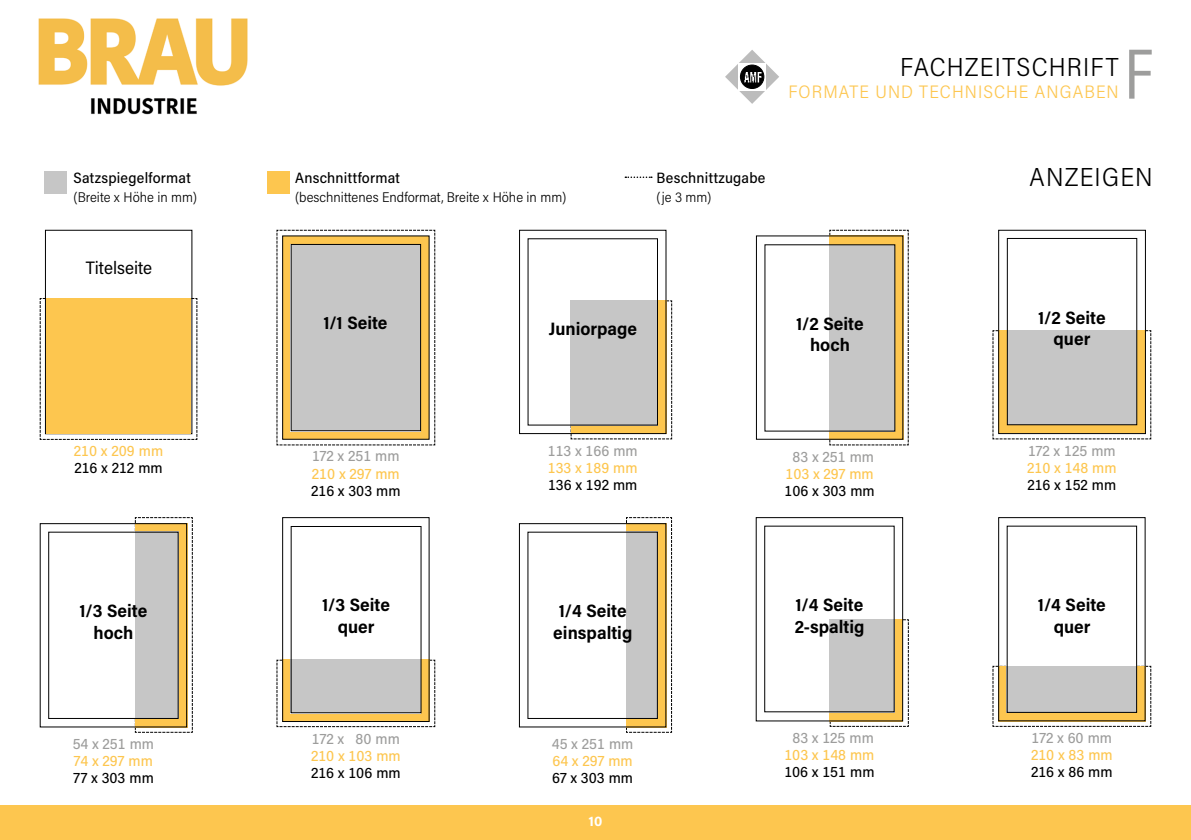
<style>
.page{position:relative;width:1191px;height:840px;background:#fff}
.page>*{position:absolute;margin:0;border:0;box-sizing:border-box;transform-origin:0 0}
.Zahlen{font:72px "Acumin Variable Concept";color:#9d9d9c}
.Text{font:26px "Acumin Variable Concept";letter-spacing:-.01em;color:#000}
.t1{font:18px/21.6px "Acumin Variable Concept";letter-spacing:.03em;color:#000;text-align:center}
.Text-2{font:18px "Acumin Variable Concept";letter-spacing:.005em;color:#fdc64f}
.t2{font:18px "Acumin Variable Concept";letter-spacing:-.005em;color:#000}
.t3{font:15px/17px "Acumin Variable Concept";letter-spacing:-.015em;color:#9d9d9c;text-align:justify}
.t4{font:15px/17px "Acumin Variable Concept";letter-spacing:-.015em;color:#fdc64f;text-align:center}
.Text-3{font:15px "Acumin Variable Concept";letter-spacing:.02em;color:#000}
.Text-4{font:14px "Acumin Variable Concept";letter-spacing:-.02em;color:#000}
.t5{font:14px "Acumin Variable Concept";color:#fff}
.s1{color:#000}
.s2{color:#fdc64f}
.s3{color:#9d9d9c}
</style>
<div class="page">
<div style="left:0;top:805px;width:1191px;height:34px;background:#fdc64f"></div>
<img style="left:38px;top:18px;width:210px;height:97px">
<svg style="left:725px;top:50px;width:54px;height:54px"></svg>
<svg style="left:738px;top:63px;width:28px;height:28px"></svg>
<img style="left:740px;top:65px;width:24px;height:23px;border-radius:12px">
<div style="left:740px;top:65px;width:24px;height:24px;border:1px solid #000;border-radius:50%"></div>
<div style="left:44px;top:171px;width:23px;height:23px;background:#c6c6c6"></div>
<div style="left:267px;top:171px;width:22px;height:23px;background:#fdc64f"></div>
<svg style="left:625px;top:176px;width:27px;height:2px"></svg>
<svg style="left:276px;top:229px;width:160px;height:216px"></svg>
<svg style="left:282px;top:235px;width:147px;height:204px;fill:#fdc64f"></svg>
<div style="left:291px;top:244px;width:130px;height:187px;background:#c6c6c6;border:1px solid #000"></div>
<svg style="left:134px;top:517px;width:59px;height:215px"></svg>
<div style="left:135px;top:523px;width:52px;height:204px;background:#fdc64f"></div>
<div style="left:40px;top:523px;width:147px;height:204px;border:1px solid #000"></div>
<div style="left:48px;top:531px;width:131px;height:187px;background:#fff"></div>
<div style="left:135px;top:531px;width:44px;height:187px;background:#c6c6c6"></div>
<svg style="left:276px;top:658px;width:160px;height:69px"></svg>
<svg style="left:284px;top:659px;width:143px;height:60px;fill:#fdc64f"></svg>
<div style="left:282px;top:517px;width:147px;height:204px;border:1px solid #000"></div>
<div style="left:291px;top:525px;width:130px;height:187px;background:#fff"></div>
<div style="left:291px;top:659px;width:130px;height:53px;background:#c6c6c6"></div>
<svg style="left:39px;top:297px;width:159px;height:143px"></svg>
<div style="left:46px;top:298px;width:145px;height:135px;background:#fdc64f"></div>
<svg style="left:570px;top:300px;width:102px;height:139px"></svg>
<div style="left:570px;top:300px;width:96px;height:134px;background:#fdc64f"></div>
<div style="left:519px;top:230px;width:147px;height:204px;border:1px solid #000"></div>
<div style="left:571px;top:300px;width:87px;height:125px;background:#c6c6c6"></div>
<svg style="left:829px;top:229px;width:80px;height:216px"></svg>
<svg style="left:829px;top:235px;width:74px;height:204px;fill:#fdc64f"></svg>
<div style="left:829px;top:245px;width:66px;height:186px;background:#c6c6c6"></div>
<svg style="left:992px;top:329px;width:159px;height:110px"></svg>
<div style="left:998px;top:330px;width:147px;height:102px;background:#fdc64f"></div>
<div style="left:998px;top:230px;width:148px;height:204px;border:1px solid #000"></div>
<div style="left:1007px;top:330px;width:129px;height:94px;background:#c6c6c6"></div>
<div style="left:1006px;top:238px;width:131px;height:187px;border:1px solid #000"></div>
<svg style="left:625px;top:517px;width:47px;height:215px"></svg>
<div style="left:626px;top:523px;width:40px;height:204px;background:#fdc64f"></div>
<div style="left:519px;top:523px;width:147px;height:204px;border:1px solid #000"></div>
<div style="left:527px;top:531px;width:131px;height:187px;background:#fff"></div>
<div style="left:626px;top:531px;width:32px;height:187px;background:#c6c6c6"></div>
<svg style="left:992px;top:665px;width:159px;height:62px"></svg>
<div style="left:997px;top:665px;width:148px;height:56px;background:#fdc64f"></div>
<div style="left:998px;top:517px;width:147px;height:204px;border:1px solid #000"></div>
<div style="left:1006px;top:665px;width:131px;height:47px;background:#c6c6c6"></div>
<svg style="left:829px;top:618px;width:80px;height:109px"></svg>
<div style="left:829px;top:618px;width:74px;height:103px;background:#fdc64f"></div>
<div style="left:755px;top:517px;width:148px;height:204px;border:1px solid #000"></div>
<div style="left:829px;top:618px;width:65px;height:94px;background:#c6c6c6"></div>
<div style="left:764px;top:525px;width:130px;height:187px;border:1px solid #000"></div>
<p class="Text" style="left:900px;top:49px;width:221px">FACHZEITSCHRIFT</p>
<p class="Text-2" style="left:788px;top:79px;width:333px">FORMATE UND TECHNISCHE ANGABEN</p>
<p class="Zahlen" style="left:1124px;top:24px;width:41px">F</p>
<p class="Text-3" style="left:73px;top:167px;width:119px">Satzspiegelformat</p>
<p class="Text-4" style="left:73px;top:187px;width:125px">(Breite x Höhe in mm)</p>
<p class="Text-3" style="left:295px;top:167px;width:106px">Anschnittformat</p>
<p class="Text-4" style="left:295px;top:187px;width:273px">(beschnittenes Endformat, Breite x Höhe in mm)</p>
<p class="Text-3" style="left:656px;top:167px;width:110px">Beschnittzugabe</p>
<p class="Text-4" style="left:656px;top:187px;width:57px">(je 3 mm)</p>
<p class="Text" style="left:1029px;top:159px;width:126px">ANZEIGEN</p>
<p class="t2" style="left:86px;top:256px;width:68px">Titelseite</p>
<p class="t1" style="left:324px;top:311px;width:65px">1/1 Seite</p>
<p class="t1" style="left:549px;top:317px;width:89px">Juniorpage</p>
<p class="t1" style="left:796px;top:312px;width:68px">1/2 Seite hoch</p>
<p class="t1" style="left:1038px;top:306px;width:68px">1/2 Seite quer</p>
<p class="t4" style="left:74px;top:441px;width:91px;text-align:left">210 x 209 mm<br><span class="s1">216 x 212 mm</span></p>
<p class="t3" style="left:311px;top:447px;width:91px">172 x 251 mm <span class="s2">210 x 297 mm </span><span class="s1">216 x 303 mm</span></p>
<p class="t3" style="left:548px;top:441px;width:92px">113 x 166 mm <span class="s2">133 x 189 mm </span><span class="s1">136 x 192 mm</span></p>
<p class="t4" style="left:784px;top:447px;width:92px"><span class="s3">83 x 251 mm<br></span>103 x 297 mm<br><span class="s1">106 x 303 mm</span></p>
<p class="t3" style="left:1027px;top:441px;width:91px">172 x 125 mm <span class="s2">210 x 148 mm </span><span class="s1">216 x 152 mm</span></p>
<p class="t1" style="left:80px;top:599px;width:69px">1/3 Seite hoch</p>
<p class="t1" style="left:322px;top:593px;width:69px">1/3 Seite quer</p>
<p class="t1" style="left:553px;top:599px;width:80px">1/4 Seite einspaltig</p>
<p class="t1" style="left:794px;top:593px;width:71px;text-align:left">1/4 Seite<br>2-spaltig</p>
<p class="t1" style="left:1038px;top:593px;width:68px">1/4 Seite quer</p>
<p class="t3" style="left:73px;top:734px;width:83px">54 x 251 mm <span class="s2">74 x 297 mm </span><span class="s1">77 x 303 mm</span></p>
<p class="t4" style="left:311px;top:728px;width:91px;text-align:justify"><span class="s3">172 x 80 mm </span>210 x 103 mm <span class="s1">216 x 106 mm</span></p>
<p class="t3" style="left:552px;top:734px;width:83px">45 x 251 mm <span class="s2">64 x 297 mm </span><span class="s1">67 x 303 mm</span></p>
<p class="t4" style="left:784px;top:728px;width:92px"><span class="s3">83 x 125 mm<br></span>103 x 148 mm<br><span class="s1">106 x 151 mm</span></p>
<p class="t3" style="left:1031px;top:728px;width:83px">172 x 60 mm <span class="s2">210 x 83 mm </span><span class="s1">216 x 86 mm</span></p>
<p class="t5" style="left:588px;top:811px;width:15px">10</p>
</div>
